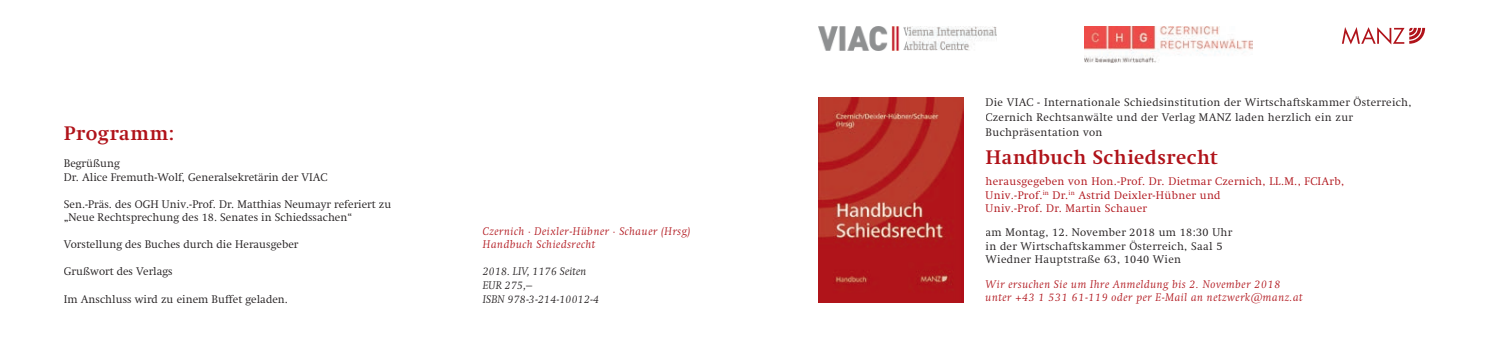
<style>
.page{position:relative;width:1489px;height:355px;background:#fff}
.page>*{position:absolute;margin:0;border:0;box-sizing:border-box;transform-origin:0 0}
.t1{font:700 20px "Swift LT Pro";letter-spacing:.02em;color:#b0131a}
.t2{font:700 20px "Swift LT Pro";letter-spacing:.04em;color:#b0131a}
.t3{font:300 11.25px/13.5px "Swift LT Pro";letter-spacing:.005em;color:#231f20}
.t4{font:300 11.25px/15px "Swift LT Pro";letter-spacing:.03em;color:#231f20}
.t5{font:italic 300 11.25px/13.5px "Swift LT Pro";letter-spacing:.05em;color:#b0131a}
.t6{font:300 11.25px/13.5px "Swift LT Pro";letter-spacing:.03em;color:#b0131a}
.t7{font:italic 300 11.25px/13.5px "Swift LT Pro";letter-spacing:.005em;color:#231f20}
</style>
<div class="page">
<img style="left:819px;top:97px;width:144px;height:205px">
<svg style="left:1341px;top:27px;width:83px;height:17px"></svg>
<img style="left:819px;top:27px;width:176px;height:23px">
<img style="left:1084px;top:26px;width:168px;height:37px">
<h1 class="t2" style="left:64px;top:121px;width:112px">Programm:</h1>
<p class="t3" style="left:64px;top:156px;width:265px">Begrüßung<br>Dr. Alice Fremuth-Wolf, Generalsekretärin der VIAC</p>
<p class="t3" style="left:64px;top:197px;width:329px">Sen.-Präs. des OGH Univ.-Prof. Dr. Matthias Neumayr referiert zu „Neue Rechtsprechung des 18. Senates in Schiedssachen“</p>
<p class="t3" style="left:64px;top:237px;width:236px">Vorstellung des Buches durch die Herausgeber</p>
<p class="t3" style="left:64px;top:264px;width:110px">Grußwort des Verlags</p>
<p class="t3" style="left:64px;top:291px;width:225px">Im Anschluss wird zu einem Buffet geladen.</p>
<p class="t5" style="left:483px;top:224px;width:209px">Czernich ∙ Deixler-Hübner ∙ Schauer (Hrsg)<br>Handbuch Schiedsrecht</p>
<p class="t7" style="left:483px;top:264px;width:118px">2018. LIV, 1176 Seiten<br>EUR 275,–<br>ISBN 978-3-214-10012-4</p>
<p class="t4" style="left:985px;top:95px;width:427px">Die VIAC - Internationale Schiedsinstitution der Wirtschaftskammer Österreich,<br>Czernich Rechtsanwälte und der Verlag MANZ laden herzlich ein zur<br>Buchpräsentation von</p>
<h1 class="t1" style="left:985px;top:146px;width:234px">Handbuch Schiedsrecht</h1>
<p class="t6" style="left:985px;top:174px;width:360px">herausgegeben von Hon.-Prof. Dr. Dietmar Czernich, LL.M., FCIArb,<br>Univ.-Prof.<sup>in</sup> Dr.<sup>in</sup> Astrid Deixler-Hübner und<br>Univ.-Prof. Dr. Martin Schauer</p>
<p class="t4" style="left:985px;top:225px;width:248px;line-height:13.5px">am Montag, 12. November 2018 um 18:30 Uhr in der Wirtschaftskammer Österreich, Saal 5<br>Wiedner Hauptstraße 63, 1040 Wien</p>
<p class="t5" style="left:985px;top:276px;width:319px">Wir ersuchen Sie um Ihre Anmeldung bis 2. November 2018 unter +43 1 531 61-119 oder per E-Mail an netzwerk@manz.at</p>
</div>
